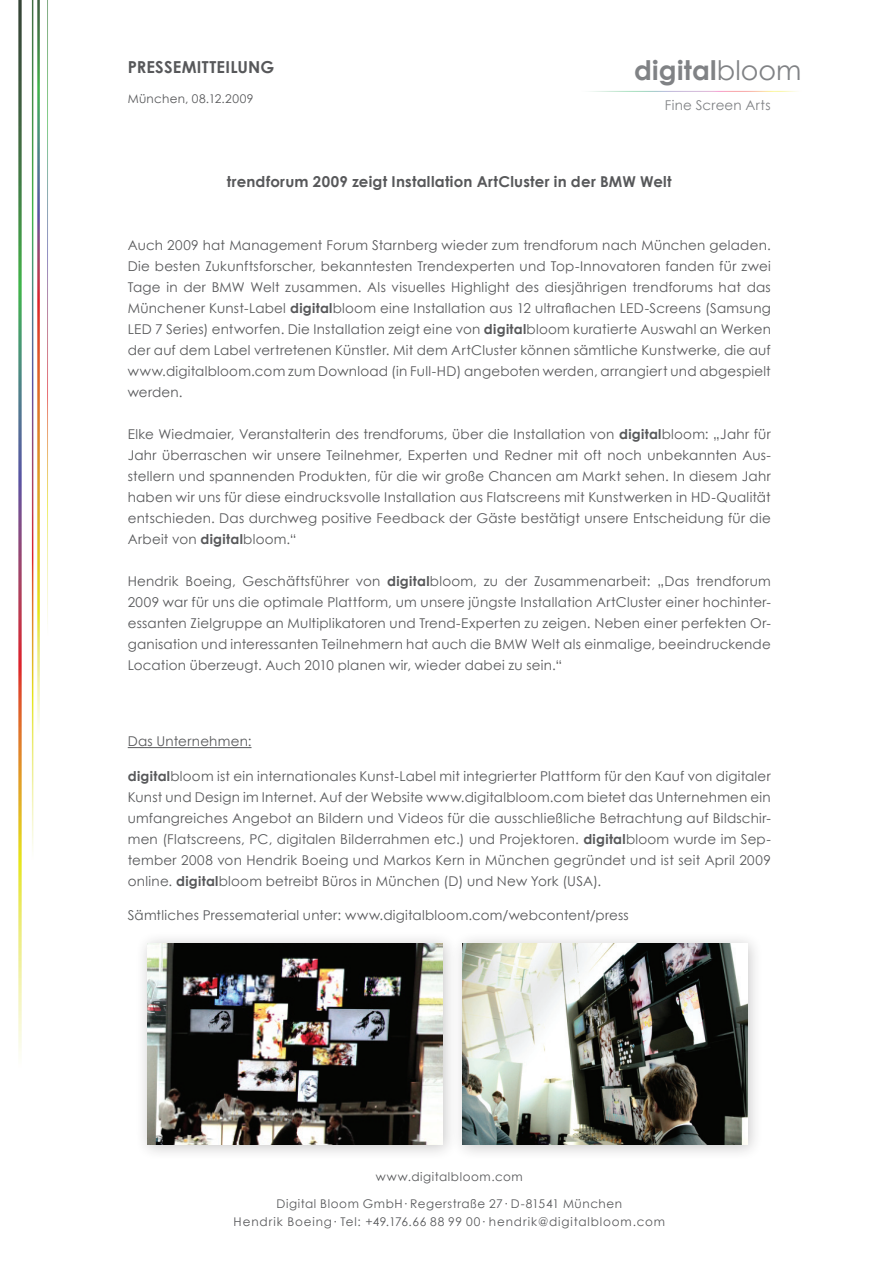
<style>
.page{position:relative;width:893px;height:1263px;background:#fff}
.page>*{position:absolute;margin:0;border:0;box-sizing:border-box;transform-origin:0 0}
.t1{font:700 27px "Century Gothic";color:#808285}
.t2{font:700 16.5px "Century Gothic";letter-spacing:.01em;color:#57585a}
.t3{font:700 15px "Century Gothic";letter-spacing:.01em;color:#57585a}
.t4{font:13.5px/21px "Century Gothic";letter-spacing:.015em;color:#57585a;text-align:justify}
.t5{font:13.5px "Century Gothic";letter-spacing:.02em;color:#808285}
.t6{font:12px/18px "Century Gothic";letter-spacing:.05em;color:#57585a;text-align:center}
.t7{font:12px "Century Gothic";letter-spacing:.02em;color:#57585a}
.s1{font-weight:400}
.s2{font-weight:700}
</style>
<div class="page">
<hr style="left:128px;top:747px;width:123px;height:1px;background:#57585a">
<img style="left:18px;top:0;width:30px;height:1056px">
<div style="left:450px;top:930px;width:313px;height:230px;background:#231f20;opacity:.25"></div>
<img style="left:463px;top:943px;width:284px;height:201px">
<div style="left:135px;top:930px;width:323px;height:230px;background:#231f20;opacity:.25"></div>
<img style="left:147px;top:943px;width:295px;height:201px">
<p class="t2" style="left:128px;top:56px;width:148px">Pressemitteilung</p>
<p class="t7" style="left:128px;top:91px;width:127px">München, 08.12.2009</p>
<h1 class="t1" style="left:634px;top:54px;width:169px">digital<span class="s1">bloom</span></h1>
<p class="t5" style="left:665px;top:97px;width:107px">Fine Screen Arts</p>
<p class="t3" style="left:227px;top:172px;width:446px">trendforum 2009 zeigt Installation ArtCluster in der BMW Welt</p>
<p class="t4" style="left:128px;top:234px;width:645px">Auch 2009 hat Management Forum Starnberg wieder zum trendforum nach München geladen.<br>Die besten Zukunftsforscher, bekanntesten Trendexperten und Top-Innovatoren fanden für zwei Tage in der BMW Welt zusammen. Als visuelles Highlight des diesjährigen trendforums hat das Münchener Kunst-Label <span class="s2">digital</span>bloom eine Installation aus 12 ultraflachen LED-Screens (Samsung LED 7 Series) entworfen. Die Installation zeigt eine von <span class="s2">digital</span>bloom kuratierte Auswahl an Werken der auf dem Label vertretenen Künstler. Mit dem ArtCluster können sämtliche Kunstwerke, die auf www.digitalbloom.com zum Download (in Full-HD) angeboten werden, arrangiert und abgespielt werden.</p>
<p class="t4" style="left:128px;top:423px;width:645px">Elke Wiedmaier, Veranstalterin des trendforums, über die Installation von <span class="s2">digital</span>bloom: „Jahr für Jahr überraschen wir unsere Teilnehmer, Experten und Redner mit oft noch unbekannten Aus&shy;stellern und spannenden Produkten, für die wir große Chancen am Markt sehen. In diesem Jahr haben wir uns für diese eindrucksvolle Installation aus Flatscreens mit Kunstwerken in HD-Qualität entschieden. Das durchweg positive Feedback der Gäste bestätigt unsere Entscheidung für die Arbeit von <span class="s2">digital</span>bloom.“</p>
<p class="t4" style="left:128px;top:570px;width:645px">Hendrik Boeing, Geschäftsführer von <span class="s2">digital</span>bloom, zu der Zusammenarbeit: „Das trendforum 2009 war für uns die optimale Plattform, um unsere jüngste Installation ArtCluster einer hochinter&shy;essanten Zielgruppe an Multiplikatoren und Trend-Experten zu zeigen. Neben einer perfekten Or&shy;ganisation und interessanten Teilnehmern hat auch die BMW Welt als einmalige, beeindruckende Location überzeugt. Auch 2010 planen wir, wieder dabei zu sein.“</p>
<p class="t4" style="left:128px;top:731px;width:125px">Das Unternehmen:</p>
<p class="t4" style="left:128px;top:765px;width:645px"><span class="s2">digital</span>bloom ist ein internationales Kunst-Label mit integrierter Plattform für den Kauf von digitaler Kunst und Design im Internet. Auf der Website www.digitalbloom.com bietet das Unternehmen ein umfangreiches Angebot an Bildern und Videos für die ausschließliche Betrachtung auf Bildschir&shy;men (Flatscreens, PC, digitalen Bilderrahmen etc.) und Projektoren. <span class="s2">digital</span>bloom wurde im Sep&shy;tember 2008 von Hendrik Boeing und Markos Kern in München gegründet und ist seit April 2009 online. <span class="s2">digital</span>bloom betreibt Büros in München (D) und New York (USA).</p>
<p class="t4" style="left:128px;top:905px;width:503px">Sämtliches Pressematerial unter: www.digitalbloom.com/webcontent/press</p>
<p class="t6" style="left:376px;top:1168px;width:148px">www.digitalbloom.com</p>
<p class="t6" style="left:234px;top:1195px;width:433px">Digital Bloom GmbH· Regerstraße 27· D-81541 München<br>Hendrik Boeing· Tel: +49.176.66 88 99 00· hendrik@digitalbloom.com</p>
</div>
